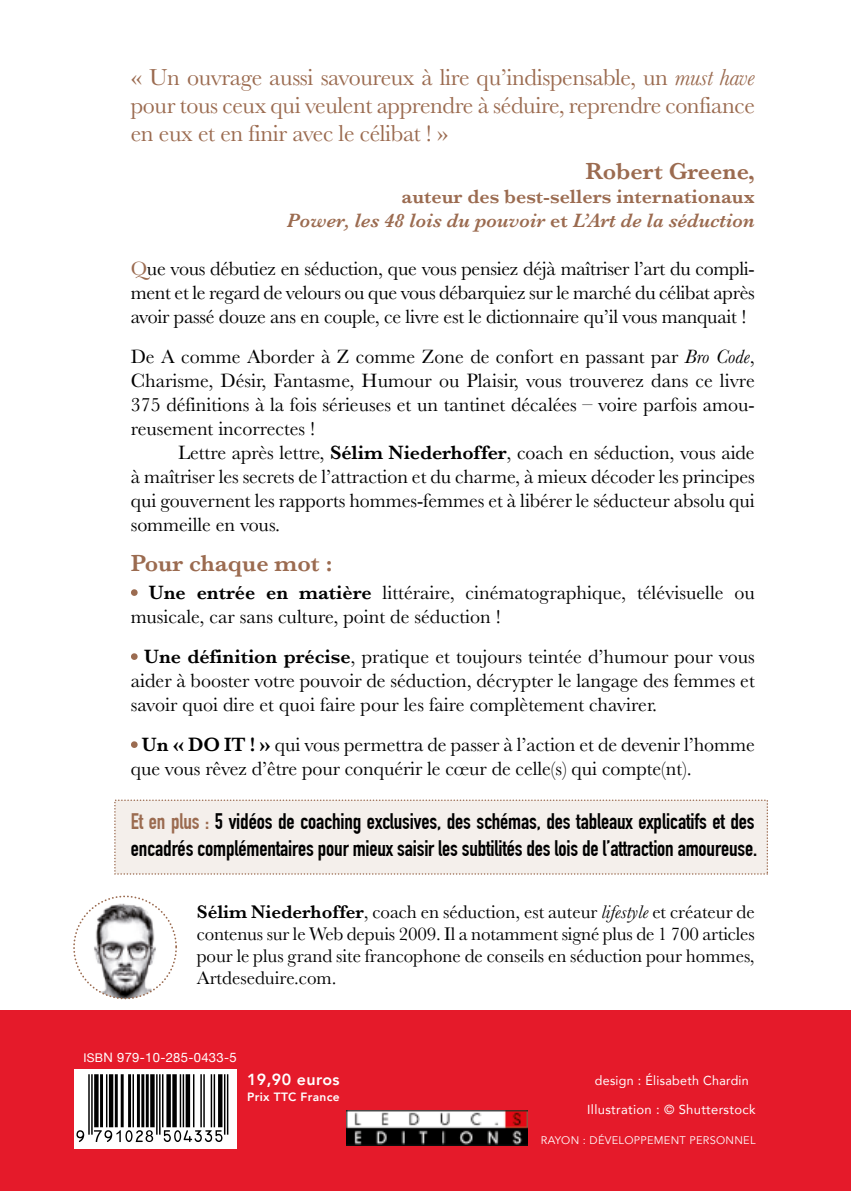
<style>
.page{position:relative;width:851px;height:1191px;background:#fff}
.page>*{position:absolute;margin:0;border:0;box-sizing:border-box;transform-origin:0 0}
.t1{font:24px/28px "Baskerville";letter-spacing:-.015em;color:#9b6b50;text-align:justify}
.t2{font:600 24px "Baskerville";color:#9b6b50}
.t3{font:700 22px/26.4px "DIN Condensed";letter-spacing:-.005em;color:#000}
.t4{font:20px/24px "Baskerville";letter-spacing:-.005em;color:#000;text-align:justify}
.t5{font:italic 600 20px/24px "Baskerville";color:#9b6b50;text-align:right}
.t6{font:19px/22px "Baskerville";letter-spacing:-.005em;color:#000;text-align:justify}
.t7{font:800 16px "Avenir";letter-spacing:.025em;color:#fff}
.t8{font:13px "Avenir";letter-spacing:.025em;color:#fff}
.t9{font:13px "Avenir";letter-spacing:.025em;color:#fff;scale:.96 1}
.t10{font:13px "Helvetica Neue";letter-spacing:.025em;color:#fff}
.t11{font:800 12px "Avenir";letter-spacing:.025em;color:#fff}
.t12{font:11px "Avenir";letter-spacing:.025em;color:#fff}
.s1{font-style:italic}
.s2{font-style:normal}
.s3{color:#9b6b50}
.s4{font-weight:600}
.s5{font-size:12px}
</style>
<div class="page">
<div style="left:0;top:1010px;width:850px;height:181px;background:#e51a2a"></div>
<img style="left:77px;top:902px;width:96px;height:96px">
<div style="left:73px;top:895px;width:104px;height:104px;border:2px dashed #9b6b50;border-radius:50%"></div>
<div style="left:115px;top:800px;width:652px;height:74px;background:#f4efeb"></div>
<div style="left:74px;top:1069px;width:162px;height:79px;background:#fff"></div>
<img style="left:346px;top:1110px;width:182px;height:35px">
<svg style="left:131px;top:589px;width:7px;height:7px"></svg>
<svg style="left:131px;top:653px;width:7px;height:7px"></svg>
<svg style="left:131px;top:741px;width:7px;height:7px"></svg>
<p class="t1" style="left:131px;top:63px;width:625px">« Un ouvrage aussi savoureux à lire qu’indispensable, un <span class="s1">must have </span>pour tous ceux qui veulent apprendre à séduire, reprendre confiance en eux et en finir avec le célibat ! »</p>
<p class="t2" style="left:585px;top:154px;width:171px">Robert Greene,</p>
<p class="t5" style="left:287px;top:184px;width:469px"><span class="s2">auteur des best-sellers internationaux<br></span>Power, les 48 lois du pouvoir <span class="s2">et</span> L’Art de la séduction</p>
<p class="t4" style="left:131px;top:257px;width:625px"><span class="s3">Q</span>ue vous débutiez en séduction, que vous pensiez déjà maîtriser l’art du compli&shy;ment et le regard de velours ou que vous débarquiez sur le marché du célibat après avoir passé douze ans en couple, ce livre est le dictionnaire qu’il vous manquait !</p>
<p class="t4" style="left:131px;top:345px;width:625px">De A comme Aborder à Z comme Zone de confort en passant par <span class="s1">Bro Code</span>, Charisme, Désir, Fantasme, Humour ou Plaisir, vous trouverez dans ce livre 375 définitions à la fois sérieuses et un tantinet décalées – voire parfois amou&shy;reusement incorrectes !</p>
<p class="t4" style="left:131px;top:441px;width:625px;text-indent:47px">Lettre après lettre, <span class="s4">Sélim Niederhoffer</span>, coach en séduction, vous aide à maîtriser les secrets de l’attraction et du charme, à mieux décoder les principes qui gouvernent les rapports hommes-femmes et à libérer le séducteur absolu qui sommeille en vous.</p>
<p class="t2" style="left:131px;top:546px;width:203px">Pour chaque mot :</p>
<p class="t4" style="left:131px;top:581px;width:625px"><span class="s3">•</span> <span class="s4">Une entrée en matière</span> littéraire, cinématographique, télévisuelle ou musicale, car sans culture, point de séduction !</p>
<p class="t4" style="left:131px;top:645px;width:625px"><span class="s3">•</span> <span class="s4">Une définition précise</span>, pratique et toujours teintée d’humour pour vous aider à booster votre pouvoir de séduction, décrypter le langage des femmes et savoir quoi dire et quoi faire pour les faire complètement chavirer.</p>
<p class="t4" style="left:131px;top:733px;width:625px"><span class="s3">•</span> <span class="s4">Un « DO IT ! »</span> qui vous permettra de passer à l’action et de devenir l’homme que vous rêvez d’être pour conquérir le cœur de celle(s) qui compte(nt).</p>
<p class="t3" style="left:131px;top:808px;width:628px"><span class="s3">Et en plus :</span> 5 vidéos de coaching exclusives, des schémas, des tableaux explicatifs et des encadrés complémentaires pour mieux saisir les subtilités des lois de l’attraction amoureuse.</p>
<p class="t6" style="left:197px;top:901px;width:559px"><span class="s4">Sélim Niederhoffer</span>, coach en séduction, est auteur <span class="s1">lifestyle</span> et créateur de contenus sur le Web depuis 2009. Il a notamment signé plus de 1 700 articles pour le plus grand site francophone de conseils en séduction pour hommes, Artdeseduire.com.</p>
<p class="t10" style="left:83px;top:1048px;width:155px"><span class="s5">ISB</span>N 979-10-285-0433-5</p>
<p class="t7" style="left:247px;top:1066px;width:94px">19,90 euros</p>
<p class="t11" style="left:247px;top:1087px;width:94px">Prix TTC France</p>
<p class="t9" style="left:594px;top:1069px;width:162px">design : Élisabeth Chardin</p>
<p class="t8" style="left:587px;top:1099px;width:170px">Illustration : © Shutterstock</p>
<p class="t12" style="left:541px;top:1133px;width:216px">RAYON : DÉVELOPPEMENT PERSONNEL</p>
</div>
